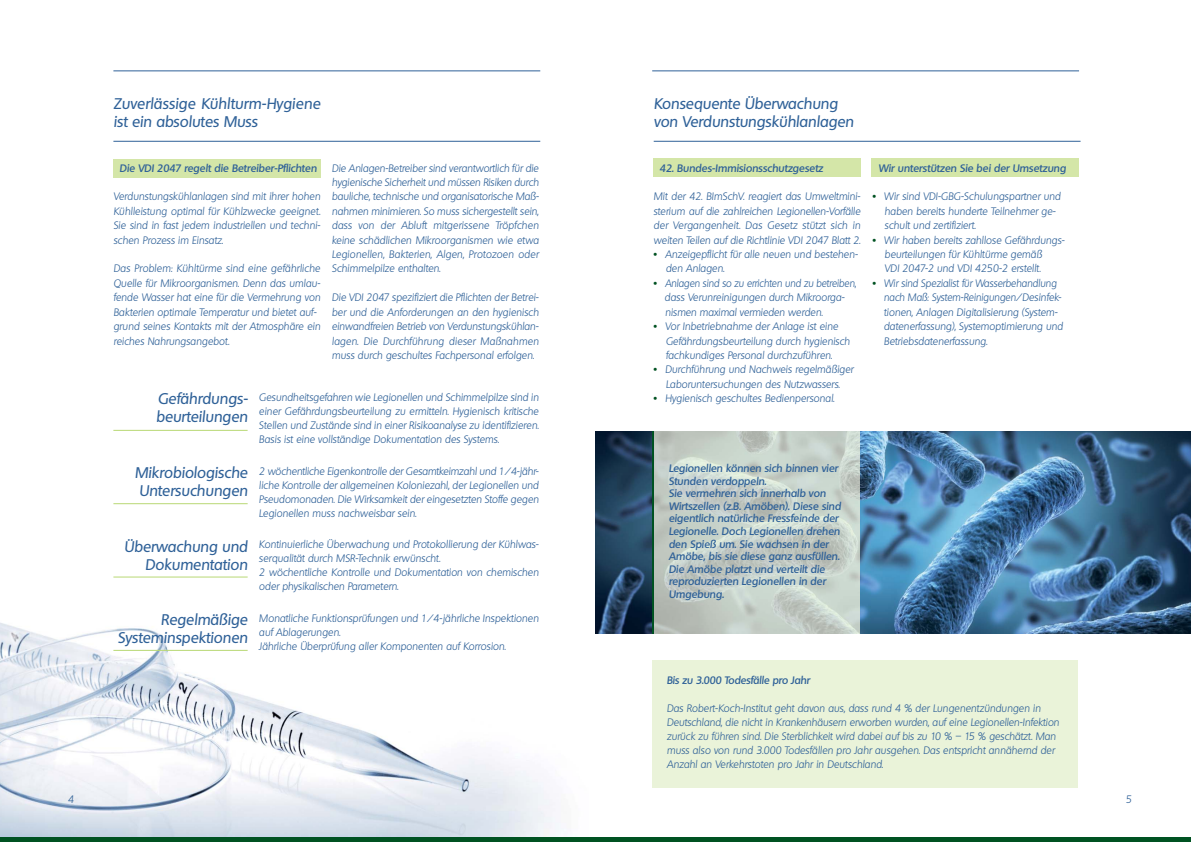
<style>
.page{position:relative;width:1191px;height:842px;background:#fff}
.page>*{position:absolute;margin:0;border:0;box-sizing:border-box;transform-origin:0 0}
.t1{font:italic 500 15px/18px "Quebec";color:#2f6198}
.t2{font:italic 300 10.5px/14.4px "Quebec";color:#2f6198}
.t3{font:italic 600 10.5px/12.6px "Quebec";color:#2f6198}
.t4{font:italic 300 10.5px/14.4px "Quebec";color:#2f6198;scale:.96 1}
.s1{font-family:"Arial Rounded MT Bold";font-weight:400;font-style:normal;color:#005222}
</style>
<div class="page">
<img style="left:595px;top:432px;width:596px;height:202px">
<img style="left:654px;top:432px;width:205px;height:202px">
<hr style="left:652px;top:432px;width:2px;height:202px;background:#005222">
<img style="left:0;top:576px;width:559px;height:261px">
<hr style="left:653px;top:141px;width:427px;height:1px;background:#2f6198">
<hr style="left:113px;top:71px;width:427px;height:1px;background:#2f6198">
<hr style="left:652px;top:71px;width:427px;height:1px;background:#2f6198">
<div style="left:0;top:837px;width:1191px;height:5px;background:#005222"></div>
<div style="left:113px;top:159px;width:207px;height:18px;background:#d4e6a8"></div>
<hr style="left:113px;top:141px;width:427px;height:1px;background:#2f6198">
<div style="left:653px;top:159px;width:207px;height:18px;background:#d4e6a8"></div>
<div style="left:871px;top:159px;width:207px;height:18px;background:#d4e6a8"></div>
<div style="left:652px;top:660px;width:425px;height:128px;background:#eaf3d9"></div>
<hr style="left:113px;top:430px;width:135px;height:1px;background:#b8d874">
<hr style="left:113px;top:503px;width:135px;height:1px;background:#b8d874">
<hr style="left:113px;top:577px;width:135px;height:1px;background:#b8d874">
<hr style="left:113px;top:650px;width:135px;height:1px;background:#b8d874">
<h1 class="t1" style="left:113px;top:96px;width:208px">Zuverlässige Kühlturm-Hygiene ist ein absolutes Muss</h1>
<p class="t3" style="left:119px;top:162px;width:199px">Die VDI 2047 regelt die Betreiber-Pflichten</p>
<p class="t2" style="left:113px;top:190px;width:209px;text-align:justify">Verdunstungskühlanlagen sind mit ihrer hohen Kühlleistung optimal für Kühlzwecke geeignet.<br>Sie sind in fast jedem industriellen und techni&shy;schen Prozess im Einsatz.</p>
<p class="t2" style="left:113px;top:262px;width:209px">Das Problem: Kühltürme sind eine gefährliche Quelle für Mikroorganismen. Denn das umlau&shy;fende Wasser hat eine für die Vermehrung von Bakterien optimale Temperatur und bietet auf&shy;grund seines Kontakts mit der Atmosphäre ein reiches Nahrungsangebot.</p>
<p class="t2" style="left:332px;top:162px;width:209px;text-align:justify">Die Anlagen-Betreiber sind verantwortlich für die hygienische Sicherheit und müssen Risiken durch bauliche, technische und organisatorische Maß&shy;nahmen minimieren. So muss sichergestellt sein, dass von der Abluft mitgerissene Tröpfchen keine schädlichen Mikroorganismen wie etwa Legionellen, Bakterien, Algen, Protozoen oder Schimmelpilze enthalten.</p>
<p class="t2" style="left:332px;top:291px;width:209px;text-align:justify">Die VDI 2047 spezifiziert die Pflichten der Betrei&shy;ber und die Anforderungen an den hygienisch einwandfreien Betrieb von Verdunstungskühlan&shy;lagen. Die Durchführung dieser Maßnahmen muss durch geschultes Fachpersonal erfolgen.</p>
<h1 class="t1" style="left:156px;top:391px;width:93px">Gefährdungs&shy;beurteilungen</h1>
<p class="t2" style="left:259px;top:391px;width:281px;line-height:14px;text-align:justify">Gesundheitsgefahren wie Legionellen und Schimmelpilze sind in einer Gefährdungsbeurteilung zu ermitteln. Hygienisch kritische Stellen und Zustände sind in einer Risikoanalyse zu identifizieren.<br>Basis ist eine vollständige Dokumentation des Systems.</p>
<h1 class="t1" style="left:135px;top:465px;width:114px">Mikrobiologische<br>Untersuchungen</h1>
<p class="t2" style="left:259px;top:465px;width:281px;line-height:14px;text-align:justify">2 wöchentliche Eigenkontrolle der Gesamtkeimzahl und 1/4-jähr&shy;liche Kontrolle der allgemeinen Koloniezahl, der Legionellen und Pseudomonaden. Die Wirksamkeit der eingesetzten Stoffe gegen Legionellen muss nachweisbar sein.</p>
<h1 class="t1" style="left:124px;top:538px;width:125px;text-align:right">Überwachung und<br>Dokumentation</h1>
<p class="t2" style="left:259px;top:538px;width:281px;line-height:14px">Kontinuierliche Überwachung und Protokollierung der Kühlwas&shy;serqualität durch MSR-Technik erwünscht.<br>2 wöchentliche Kontrolle und Dokumentation von chemischen oder physikalischen Parametern.</p>
<h1 class="t1" style="left:118px;top:612px;width:131px;text-align:right">Regelmäßige<br>Systeminspektionen</h1>
<p class="t2" style="left:259px;top:612px;width:281px;line-height:14px">Monatliche Funktionsprüfungen und 1/4-jährliche Inspektionen auf Ablagerungen.<br>Jährliche Überprüfung aller Komponenten auf Korrosion.</p>
<h1 class="t1" style="left:653px;top:96px;width:201px">Konsequente Überwachung von Verdunstungskühlanlagen</h1>
<p class="t3" style="left:659px;top:162px;width:165px">42. Bundes-Immisionsschutzgesetz</p>
<p class="t2" style="left:653px;top:190px;width:208px;text-align:justify">Mit der 42. BImSchV. reagiert das Umweltmini&shy;sterium auf die zahlreichen Legionellen-Vorfälle der Vergangenheit. Das Gesetz stützt sich in weiten Teilen auf die Richtlinie VDI 2047 Blatt 2.</p>
<p class="t2" style="left:665px;top:248px;width:194px;text-indent:-12px"><span class="s1">•</span> Anzeigepflicht für alle neuen und bestehen&shy;den Anlagen.</p>
<p class="t4" style="left:664px;top:277px;width:201px;text-indent:-11px"><span class="s1">•</span> Anlagen sind so zu errichten und zu betreiben, dass Verunreinigungen durch Mikroorga&shy;nismen maximal vermieden werden.</p>
<p class="t2" style="left:665px;top:320px;width:186px;text-indent:-12px"><span class="s1">•</span> Vor Inbetriebnahme der Anlage ist eine<br>Gefährdungsbeurteilung durch hygienisch fachkundiges Personal durchzuführen.</p>
<p class="t2" style="left:653px;top:363px;width:202px;text-align:center"><span class="s1">•</span> Durchführung und Nachweis regelmäßiger<br>Laboruntersuchungen des Nutzwassers.</p>
<p class="t2" style="left:653px;top:392px;width:182px"><span class="s1">•</span> Hygienisch geschultes Bedienpersonal.</p>
<p class="t3" style="left:878px;top:162px;width:189px">Wir unterstützen Sie bei der Umsetzung</p>
<p class="t2" style="left:884px;top:190px;width:178px;text-indent:-12px"><span class="s1">•</span> Wir sind VDI-GBG-Schulungspartner und haben bereits hunderte Teilnehmer ge&shy;schult und zertifiziert.</p>
<p class="t2" style="left:884px;top:234px;width:182px;text-indent:-12px"><span class="s1">•</span> Wir haben bereits zahllose Gefährdungs&shy;beurteilungen für Kühltürme gemäß<br>VDI 2047-2 und VDI 4250-2 erstellt.</p>
<p class="t2" style="left:883px;top:277px;width:181px;text-indent:-11px"><span class="s1">•</span> Wir sind Spezialist für Wasserbehandlung nach Maß: System-Reinigungen/Desinfek&shy;tionen, Anlagen Digitalisierung (System&shy;datenerfassung), Systemoptimierung und Betriebsdatenerfassung.</p>
<p class="t3" style="left:668px;top:463px;width:174px">Legionellen können sich binnen vier<br>Stunden verdoppeln.<br>Sie vermehren sich innerhalb von<br>Wirtszellen (z.B. Amöben). Diese sind eigentlich natürliche Fressfeinde der<br>Legionelle. Doch Legionellen drehen den Spieß um. Sie wachsen in der<br>Amöbe, bis sie diese ganz ausfüllen.<br>Die Amöbe platzt und verteilt die reproduzierten Legionellen in der<br>Umgebung.</p>
<p class="t3" style="left:666px;top:675px;width:145px">Bis zu 3.000 Todesfälle pro Jahr</p>
<p class="t2" style="left:666px;top:702px;width:394px;line-height:14px">Das Robert-Koch-Institut geht davon aus, dass rund 4 % der Lungenentzündungen in Deutschland, die nicht in Krankenhäusern erworben wurden, auf eine Legionellen-Infektion zurück zu führen sind. Die Sterblichkeit wird dabei auf bis zu 10 % – 15 % geschätzt. Man muss also von rund 3.000 Todesfällen pro Jahr ausgehen. Das entspricht annähernd der Anzahl an Verkehrstoten pro Jahr in Deutschland.</p>
<p class="t2" style="left:68px;top:793px;width:7px">4</p>
<p class="t2" style="left:1126px;top:793px;width:7px">5</p>
</div>
